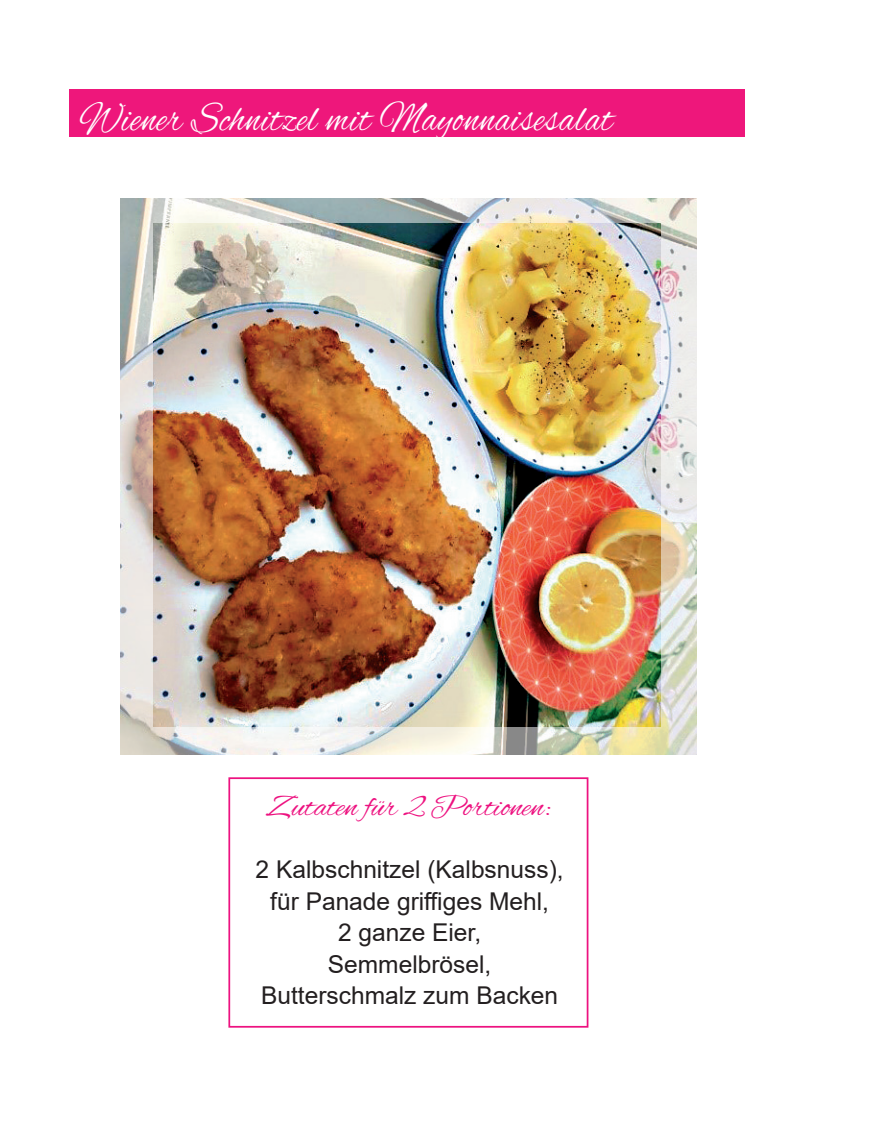
<style>
.page{position:relative;width:874px;height:1122px;background:#fff}
.page>*{position:absolute;margin:0;border:0;box-sizing:border-box;transform-origin:0 0}
.t1{font:44.1px "Alex Brush";letter-spacing:.025em;color:#fff;scale:.83 1}
.t2{font:31.5px "Alex Brush";color:#ed1280}
.t3{font:24.5px/31.5px "Arial";color:#231f20;text-align:center}
</style>
<div class="page">
<div style="left:69px;top:89px;width:675px;height:48px;background:#ee177b"></div>
<img style="left:120px;top:198px;width:576px;height:556px">
<img style="left:154px;top:223px;width:506px;height:503px">
<div style="left:228px;top:777px;width:360px;height:250px;border:2px solid #ed1280"></div>
<h1 class="t1" style="left:79px;top:93px;width:643px">Wiener Schnitzel mit Mayonnaisesalat</h1>
<p class="t2" style="left:268px;top:789px;width:284px">Zutaten für 2 Portionen:</p>
<p class="t3" style="left:255px;top:853px;width:309px">2 Kalbschnitzel (Kalbsnuss), für Panade griffiges Mehl,<br>2 ganze Eier,<br>Semmelbrösel,<br>Butterschmalz zum Backen</p>
</div>
